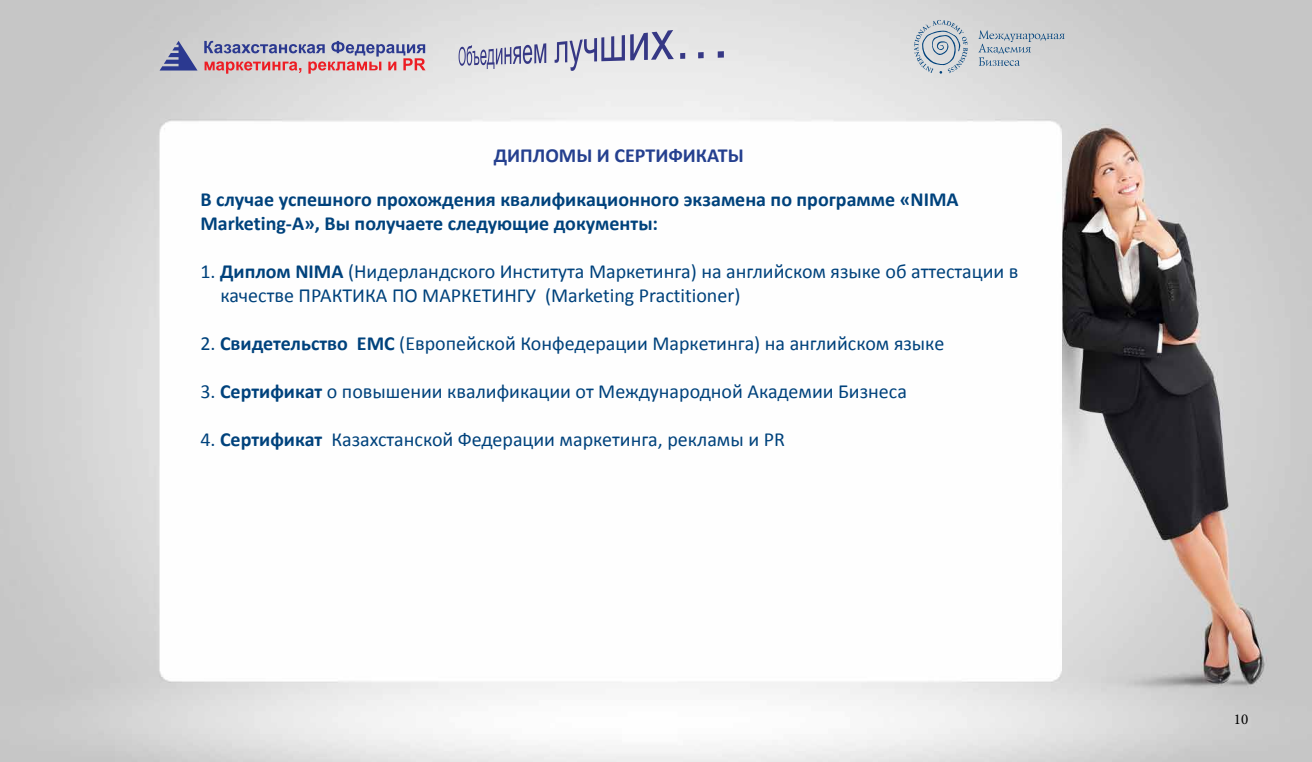
<style>
.page{position:relative;width:1312px;height:762px;background:#fff}
.page>*{position:absolute;margin:0;border:0;box-sizing:border-box;transform-origin:0 0}
.t1{font:20px/24px "Calibri";color:#00427c}
.t2{font:700 20px/24px "Calibri";color:#00427c}
.t3{font:700 20px "Calibri";color:#25408f}
.t4{font:15px "Minion Pro";color:#000}
.s1{font-weight:700}
</style>
<div class="page">
<img style="left:0;top:0;width:1311px;height:762px">
<svg style="left:159px;top:41px;width:38px;height:30px"></svg>
<svg style="left:204px;top:41px;width:221px;height:33px;background:#c1a6b4"></svg>
<svg style="left:458px;top:30px;width:265px;height:41px;background:#c7c7d5"></svg>
<svg style="left:978px;top:30px;width:86px;height:36px;background:#bec5cb"></svg>
<svg style="left:913px;top:20px;width:54px;height:54px;background:#bdc6ce"></svg>
<p class="t3" style="left:493px;top:142px;width:251px">ДИПЛОМЫ И СЕРТИФИКАТЫ</p>
<p class="t2" style="left:200px;top:187px;width:759px">В случае успешного прохождения квалификационного экзамена по программе «NIMА<br>Marketing-A», Вы получаете следующие документы:</p>
<p class="t1" style="left:220px;top:259px;width:799px;text-indent:-20px">1. <span class="s1">Диплом NIMA</span> (Нидерландского Института Маркетинга) на английском языке об аттестации в качестве ПРАКТИКА ПО МАРКЕТИНГУ (Marketing Practitioner)</p>
<p class="t1" style="left:200px;top:331px;width:745px">2. <span class="s1">Свидетельство EMC</span> (Европейской Конфедерации Маркетинга) на английском языке</p>
<p class="t1" style="left:200px;top:379px;width:708px">3. <span class="s1">Сертификат</span> о повышении квалификации от Международной Академии Бизнеса</p>
<p class="t1" style="left:200px;top:427px;width:586px">4. <span class="s1">Сертификат</span> Казахстанской Федерации маркетинга, рекламы и PR</p>
<p class="t4" style="left:1233px;top:709px;width:16px">10</p>
</div>
